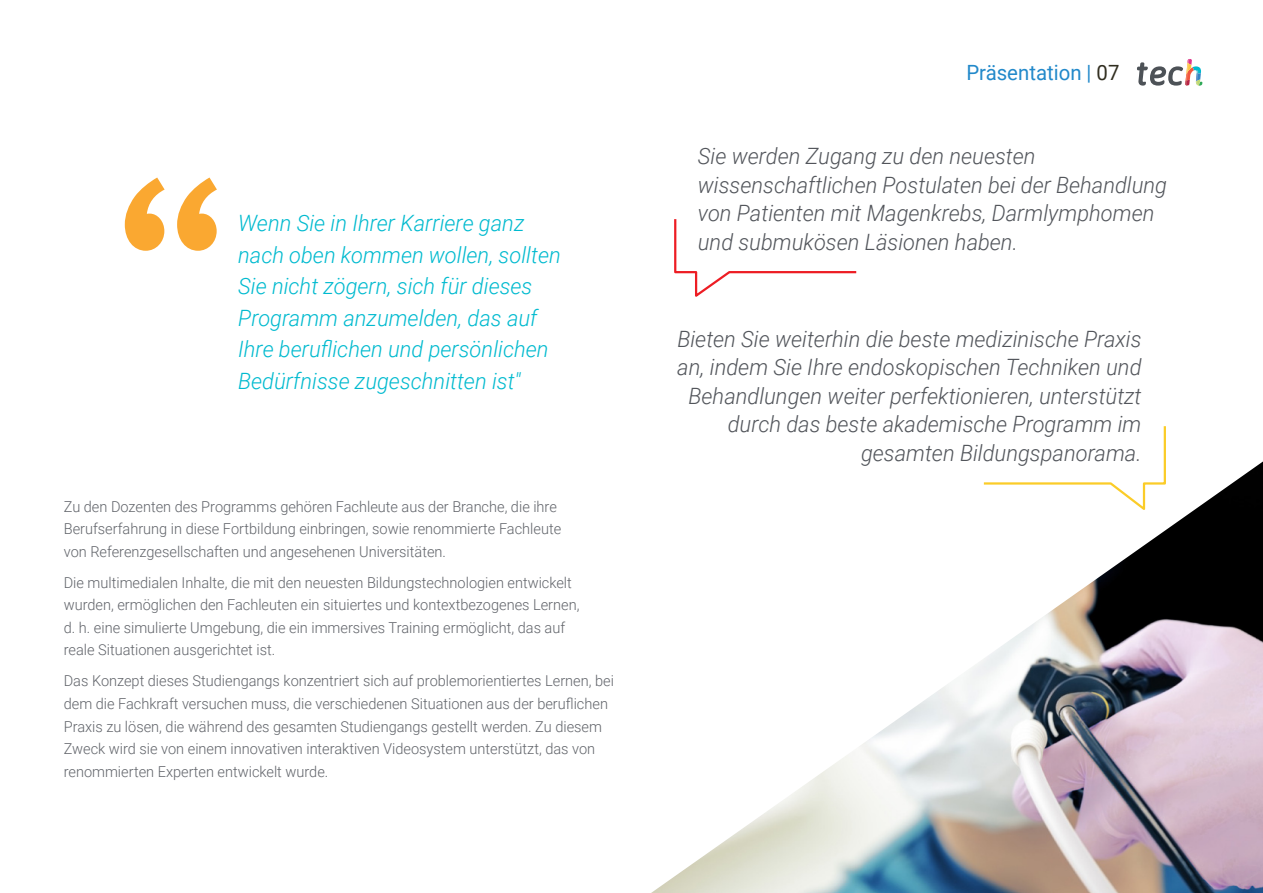
<style>
.page{position:relative;width:1263px;height:893px;background:#fff}
.page>*{position:absolute;margin:0;border:0;box-sizing:border-box;transform-origin:0 0}
.t1{font:italic 300 22.5px/28.5px "Roboto";color:#52555b;text-align:right}
.t2{font:italic 300 22.5px/31.5px "Roboto";color:#00bacf}
.t3{font:21px "Roboto";color:#2289ca}
.t4{font:300 15px/22.5px "Roboto";color:#61646a}
.s1{color:#312e20}
</style>
<div class="page">
<svg style="left:125px;top:178px;width:92px;height:73px"></svg>
<svg style="left:1137px;top:59px;width:65px;height:27px"></svg>
<svg style="left:1163px;top:426px;width:3px;height:35px"></svg>
<svg style="left:674px;top:219px;width:183px;height:78px"></svg>
<img style="left:651px;top:461px;width:612px;height:432px">
<h1 class="t2" style="left:238px;top:206px;width:324px">Wenn Sie in Ihrer Karriere ganz nach oben kommen wollen, sollten<br>Sie nicht zögern, sich für dieses<br>Programm anzumelden, das auf<br>Ihre beruflichen und persönlichen<br>Bedürfnisse zugeschnitten ist"</h1>
<p class="t4" style="left:64px;top:495px;width:499px">Zu den Dozenten des Programms gehören Fachleute aus der Branche, die ihre<br>Berufserfahrung in diese Fortbildung einbringen, sowie renommierte Fachleute von Referenzgesellschaften und angesehenen Universitäten.</p>
<p class="t4" style="left:64px;top:571px;width:517px">Die multimedialen Inhalte, die mit den neuesten Bildungstechnologien entwickelt wurden, ermöglichen den Fachleuten ein situiertes und kontextbezogenes Lernen, d. h. eine simulierte Umgebung, die ein immersives Training ermöglicht, das auf reale Situationen ausgerichtet ist.</p>
<p class="t4" style="left:64px;top:669px;width:552px">Das Konzept dieses Studiengangs konzentriert sich auf problemorientiertes Lernen, bei dem die Fachkraft versuchen muss, die verschiedenen Situationen aus der beruflichen Praxis zu lösen, die während des gesamten Studiengangs gestellt werden. Zu diesem Zweck wird sie von einem innovativen interaktiven Videosystem unterstützt, das von renommierten Experten entwickelt wurde.</p>
<h2 class="t3" style="left:966px;top:57px;width:155px">Präsentation | <span class="s1">07</span></h2>
<h1 class="t1" style="left:698px;top:141px;width:471px;text-align:left">Sie werden Zugang zu den neuesten wissenschaftlichen Postulaten bei der Behandlung von Patienten mit Magenkrebs, Darmlymphomen und submukösen Läsionen haben.</h1>
<h1 class="t1" style="left:677px;top:324px;width:466px">Bieten Sie weiterhin die beste medizinische Praxis an, indem Sie Ihre endoskopischen Techniken und Behandlungen weiter perfektionieren, unterstützt durch das beste akademische Programm im gesamten Bildungspanorama.</h1>
</div>
